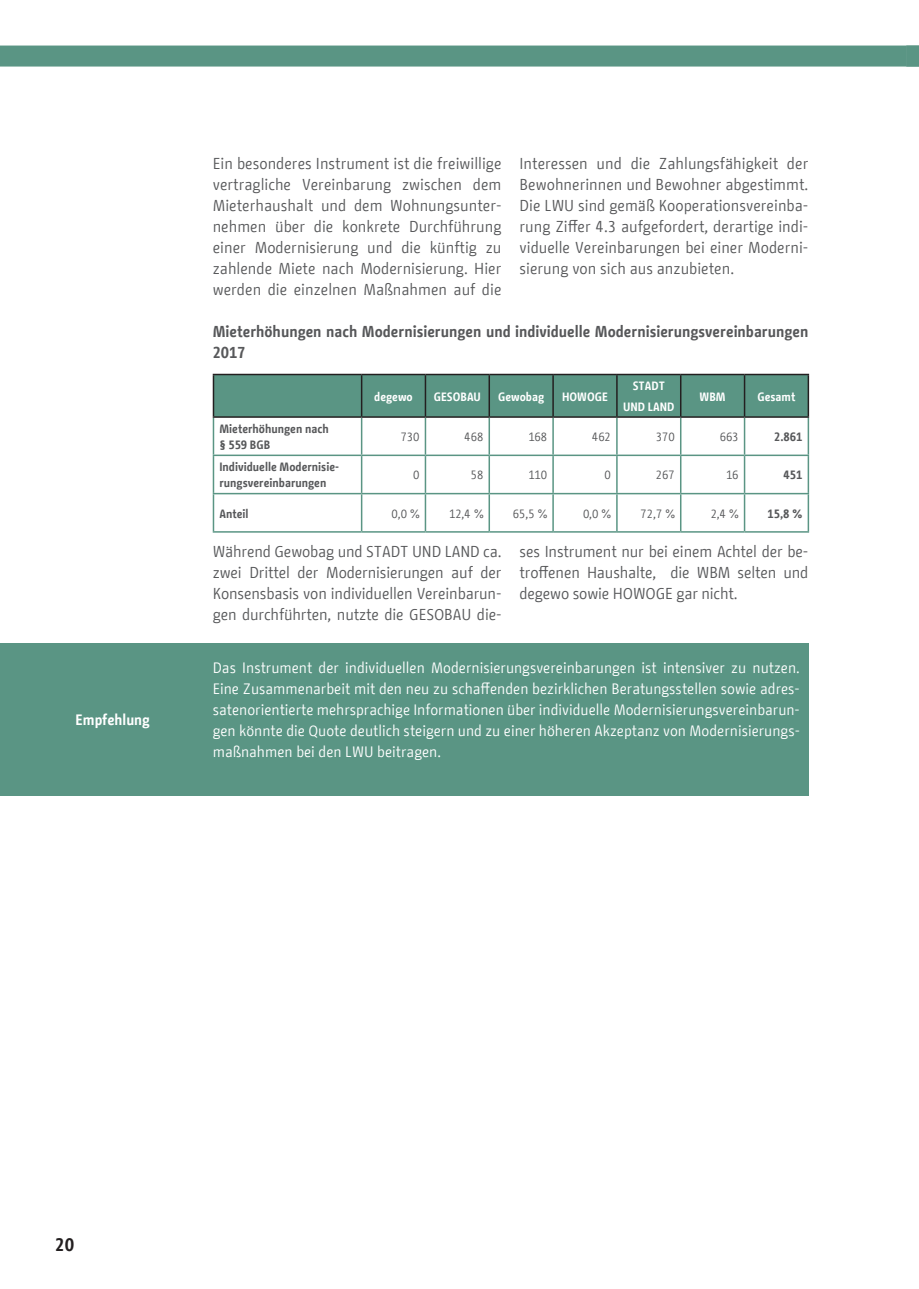
<style>
.page{position:relative;width:919px;height:1289px;background:#fff}
.page>*{position:absolute;margin:0;border:0;box-sizing:border-box;transform-origin:0 0}
.t1{font:700 18px "BMF Change";color:#231f20}
.t2{font:15.75px/21px "BMF Change";letter-spacing:-.005em;color:#57585a;text-align:justify}
.t3{font:700 15.75px/21px "BMF Change";color:#57585a}
.t4{font:15px/21px "BMF Change";color:#fff;text-align:justify}
.t5{font:700 15px "BMF Change";color:#fff}
.t6{font:700 12px/16.5px "BMF Change";color:#57585a}
.t7{font:12px "BMF Change";color:#57585a}
.t8{font:700 12px/21px "BMF Change";color:#fff;text-align:center}
</style>
<div class="page">
<div style="left:906px;top:46px;width:12px;height:21px;background:#5a9584"></div>
<div style="left:0;top:46px;width:906px;height:21px;background:#5a9584"></div>
<div style="left:214px;top:375px;width:593px;height:41px;background:#5a9584"></div>
<hr style="left:213px;top:418px;width:1px;height:36px;background:#5a9584">
<hr style="left:361px;top:418px;width:1px;height:36px;background:#5a9584">
<hr style="left:424px;top:418px;width:2px;height:36px;background:#5a9584">
<hr style="left:488px;top:418px;width:2px;height:36px;background:#5a9584">
<hr style="left:552px;top:418px;width:2px;height:36px;background:#5a9584">
<hr style="left:616px;top:418px;width:1px;height:36px;background:#5a9584">
<hr style="left:680px;top:418px;width:1px;height:36px;background:#5a9584">
<hr style="left:743px;top:418px;width:2px;height:36px;background:#5a9584">
<hr style="left:807px;top:418px;width:2px;height:36px;background:#5a9584">
<hr style="left:213px;top:454px;width:148px;height:2px;background:#5a9584">
<hr style="left:213px;top:456px;width:1px;height:37px;background:#5a9584">
<hr style="left:361px;top:454px;width:64px;height:2px;background:#5a9584">
<hr style="left:361px;top:456px;width:1px;height:37px;background:#5a9584">
<hr style="left:425px;top:454px;width:64px;height:2px;background:#5a9584">
<hr style="left:424px;top:456px;width:2px;height:37px;background:#5a9584">
<hr style="left:489px;top:454px;width:64px;height:2px;background:#5a9584">
<hr style="left:488px;top:456px;width:2px;height:37px;background:#5a9584">
<hr style="left:553px;top:454px;width:64px;height:2px;background:#5a9584">
<hr style="left:552px;top:456px;width:2px;height:37px;background:#5a9584">
<hr style="left:617px;top:454px;width:63px;height:2px;background:#5a9584">
<hr style="left:616px;top:456px;width:1px;height:37px;background:#5a9584">
<hr style="left:680px;top:454px;width:64px;height:2px;background:#5a9584">
<hr style="left:680px;top:456px;width:1px;height:37px;background:#5a9584">
<hr style="left:744px;top:454px;width:65px;height:2px;background:#5a9584">
<hr style="left:743px;top:456px;width:2px;height:37px;background:#5a9584">
<hr style="left:807px;top:456px;width:2px;height:37px;background:#5a9584">
<hr style="left:213px;top:493px;width:148px;height:1px;background:#5a9584">
<hr style="left:213px;top:494px;width:1px;height:37px;background:#5a9584">
<hr style="left:361px;top:493px;width:64px;height:1px;background:#5a9584">
<hr style="left:361px;top:494px;width:1px;height:37px;background:#5a9584">
<hr style="left:425px;top:493px;width:64px;height:1px;background:#5a9584">
<hr style="left:424px;top:494px;width:2px;height:37px;background:#5a9584">
<hr style="left:489px;top:493px;width:64px;height:1px;background:#5a9584">
<hr style="left:488px;top:494px;width:2px;height:37px;background:#5a9584">
<hr style="left:553px;top:493px;width:64px;height:1px;background:#5a9584">
<hr style="left:552px;top:494px;width:2px;height:37px;background:#5a9584">
<hr style="left:617px;top:493px;width:63px;height:1px;background:#5a9584">
<hr style="left:616px;top:494px;width:1px;height:37px;background:#5a9584">
<hr style="left:680px;top:493px;width:64px;height:1px;background:#5a9584">
<hr style="left:680px;top:494px;width:1px;height:37px;background:#5a9584">
<hr style="left:744px;top:493px;width:65px;height:1px;background:#5a9584">
<hr style="left:743px;top:494px;width:2px;height:37px;background:#5a9584">
<hr style="left:807px;top:494px;width:2px;height:37px;background:#5a9584">
<hr style="left:213px;top:374px;width:148px;height:1px;background:#231f20">
<hr style="left:213px;top:375px;width:1px;height:41px;background:#231f20">
<hr style="left:361px;top:374px;width:64px;height:1px;background:#231f20">
<hr style="left:361px;top:375px;width:1px;height:41px;background:#231f20">
<hr style="left:425px;top:374px;width:64px;height:1px;background:#231f20">
<hr style="left:424px;top:375px;width:2px;height:41px;background:#231f20">
<hr style="left:489px;top:374px;width:64px;height:1px;background:#231f20">
<hr style="left:488px;top:375px;width:2px;height:41px;background:#231f20">
<hr style="left:553px;top:374px;width:64px;height:1px;background:#231f20">
<hr style="left:552px;top:375px;width:2px;height:41px;background:#231f20">
<hr style="left:617px;top:374px;width:63px;height:1px;background:#231f20">
<hr style="left:616px;top:375px;width:1px;height:41px;background:#231f20">
<hr style="left:680px;top:374px;width:64px;height:1px;background:#231f20">
<hr style="left:680px;top:375px;width:1px;height:41px;background:#231f20">
<hr style="left:744px;top:374px;width:65px;height:1px;background:#231f20">
<hr style="left:743px;top:375px;width:2px;height:41px;background:#231f20">
<hr style="left:807px;top:375px;width:2px;height:41px;background:#231f20">
<hr style="left:213px;top:416px;width:148px;height:2px;background:#231f20">
<hr style="left:361px;top:416px;width:64px;height:2px;background:#231f20">
<hr style="left:425px;top:416px;width:64px;height:2px;background:#231f20">
<hr style="left:489px;top:416px;width:64px;height:2px;background:#231f20">
<hr style="left:553px;top:416px;width:64px;height:2px;background:#231f20">
<hr style="left:617px;top:416px;width:63px;height:2px;background:#231f20">
<hr style="left:680px;top:416px;width:64px;height:2px;background:#231f20">
<hr style="left:744px;top:416px;width:65px;height:2px;background:#231f20">
<hr style="left:213px;top:531px;width:148px;height:1px;background:#5a9584">
<hr style="left:361px;top:531px;width:64px;height:1px;background:#5a9584">
<hr style="left:425px;top:531px;width:64px;height:1px;background:#5a9584">
<hr style="left:489px;top:531px;width:64px;height:1px;background:#5a9584">
<hr style="left:553px;top:531px;width:64px;height:1px;background:#5a9584">
<hr style="left:617px;top:531px;width:63px;height:1px;background:#5a9584">
<hr style="left:680px;top:531px;width:64px;height:1px;background:#5a9584">
<hr style="left:744px;top:531px;width:65px;height:1px;background:#5a9584">
<div style="left:0;top:643px;width:808px;height:152px;background:#5a9584"></div>
<p class="t5" style="left:76px;top:709px;width:76px">Empfehlung</p>
<p class="t2" style="left:213px;top:153px;width:290px">Ein besonderes Instrument ist die freiwillige vertragliche Vereinbarung zwischen dem Mieterhaushalt und dem Wohnungsunter&shy;nehmen über die konkrete Durchführung einer Modernisierung und die künftig zu zahlende Miete nach Modernisierung. Hier werden die einzelnen Maßnahmen auf die</p>
<p class="t2" style="left:519px;top:152px;width:290px">Interessen und die Zahlungsfähigkeit der Bewohnerinnen und Bewohner abgestimmt.<br>Die LWU sind gemäß Kooperationsvereinba&shy;rung Ziffer 4.3 aufgefordert, derartige indi&shy;viduelle Vereinbarungen bei einer Moderni&shy;sierung von sich aus anzubieten.</p>
<p class="t3" style="left:213px;top:321px;width:597px">Mieterhöhungen nach Modernisierungen und individuelle Modernisierungsvereinbarungen<br>2017</p>
<p class="t8" style="left:374px;top:386px;width:40px">degewo</p>
<p class="t8" style="left:433px;top:386px;width:49px">GESOBAU</p>
<p class="t8" style="left:498px;top:386px;width:48px">Gewobag</p>
<p class="t8" style="left:562px;top:386px;width:47px">HOWOGE</p>
<p class="t8" style="left:623px;top:375px;width:53px">STADT<br>UND LAND</p>
<p class="t8" style="left:699px;top:386px;width:28px">WBM</p>
<p class="t8" style="left:757px;top:386px;width:39px">Gesamt</p>
<p class="t6" style="left:219px;top:420px;width:111px">Mieterhöhungen nach § 559 BGB</p>
<p class="t7" style="left:400px;top:428px;width:20px">730</p>
<p class="t7" style="left:464px;top:428px;width:20px">468</p>
<p class="t7" style="left:528px;top:428px;width:20px">168</p>
<p class="t7" style="left:592px;top:428px;width:20px">462</p>
<p class="t7" style="left:656px;top:428px;width:20px">370</p>
<p class="t7" style="left:719px;top:428px;width:20px">663</p>
<p class="t6" style="left:774px;top:428px;width:30px">2.861</p>
<p class="t6" style="left:219px;top:458px;width:122px">Individuelle Modernisie&shy;rungsvereinbarungen</p>
<p class="t7" style="left:413px;top:466px;width:8px">0</p>
<p class="t7" style="left:470px;top:466px;width:14px">58</p>
<p class="t7" style="left:528px;top:466px;width:20px">110</p>
<p class="t7" style="left:604px;top:466px;width:8px">0</p>
<p class="t7" style="left:656px;top:466px;width:20px">267</p>
<p class="t7" style="left:726px;top:466px;width:14px">16</p>
<p class="t6" style="left:783px;top:467px;width:20px">451</p>
<p class="t6" style="left:219px;top:505px;width:31px">Anteil</p>
<p class="t7" style="left:391px;top:505px;width:29px">0,0 %</p>
<p class="t7" style="left:449px;top:505px;width:36px">12,4 %</p>
<p class="t7" style="left:513px;top:505px;width:36px">65,5 %</p>
<p class="t7" style="left:583px;top:505px;width:29px">0,0 %</p>
<p class="t7" style="left:640px;top:505px;width:36px">72,7 %</p>
<p class="t7" style="left:710px;top:505px;width:29px">2,4 %</p>
<p class="t6" style="left:767px;top:505px;width:36px">15,8 %</p>
<p class="t2" style="left:213px;top:541px;width:290px">Während Gewobag und STADT UND LAND ca. zwei Drittel der Modernisierungen auf der Konsensbasis von individuellen Vereinbarun&shy;gen durchführten, nutzte die GESOBAU die-</p>
<p class="t2" style="left:519px;top:541px;width:290px">ses Instrument nur bei einem Achtel der be&shy;troffenen Haushalte, die WBM selten und degewo sowie HOWOGE gar nicht.</p>
<p class="t4" style="left:213px;top:657px;width:588px">Das Instrument der individuellen Modernisierungsvereinbarungen ist intensiver zu nutzen.<br>Eine Zusammenarbeit mit den neu zu schaffenden bezirklichen Beratungsstellen sowie adres&shy;satenorientierte mehrsprachige Informationen über individuelle Modernisierungsvereinbarun&shy;gen könnte die Quote deutlich steigern und zu einer höheren Akzeptanz von Modernisierungs&shy;maßnahmen bei den LWU beitragen.</p>
<p class="t1" style="left:55px;top:1231px;width:20px">20</p>
</div>
